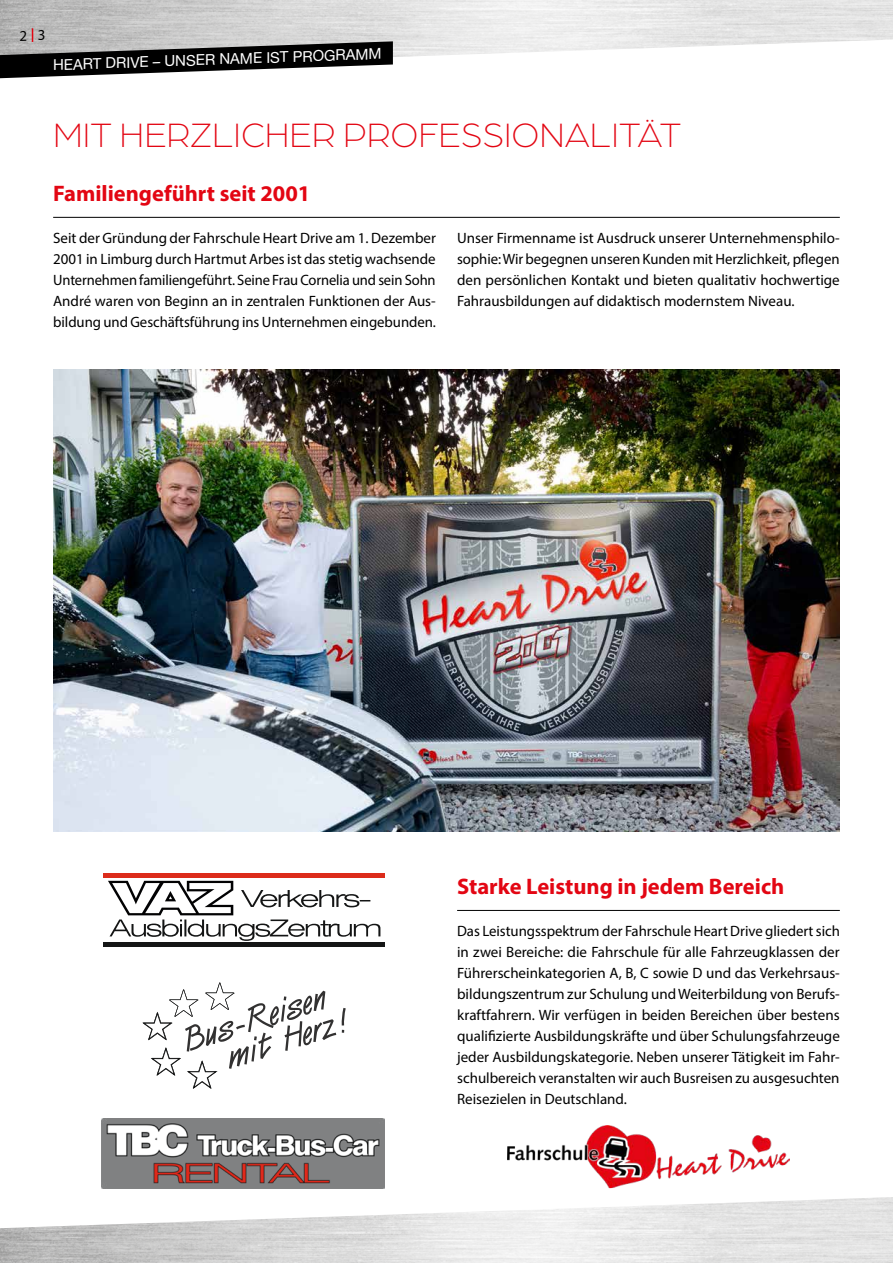
<style>
.page{position:relative;width:893px;height:1263px;background:#fff}
.page>*{position:absolute;margin:0;border:0;box-sizing:border-box;transform-origin:0 0}
.t1{font:300 36px "Arboria";color:#e30613}
.t2{font:700 22.5px "Myriad Pro";color:#e30613}
.t3{font:15px/21px "Myriad Pro";color:#000;text-align:justify}
.t4{font:15px "Helvetica Neue LT Std";color:#fff}
</style>
<div class="page">
<img style="left:0;top:1188px;width:893px;height:75px">
<img style="left:0;top:0;width:893px;height:57px">
<img style="left:53px;top:369px;width:787px;height:462px">
<svg style="left:108px;top:881px;width:272px;height:60px"></svg>
<div style="left:104px;top:873px;width:281px;height:5px;background:#dc2c1b"></div>
<div style="left:104px;top:942px;width:281px;height:5px;background:#141515"></div>
<img style="left:101px;top:1118px;width:284px;height:70px">
<svg style="left:342px;top:1008px;width:4px;height:25px"></svg>
<svg style="left:143px;top:982px;width:193px;height:106px"></svg>
<img style="left:507px;top:1125px;width:283px;height:63px">
<hr style="left:457px;top:910px;width:383px;height:1px;background:#000">
<hr style="left:53px;top:217px;width:787px;height:1px;background:#000">
<svg style="left:0;top:28px;width:393px;height:50px;background:#727272"></svg>
<p class="t4" style="left:53px;top:56px;width:330px;rotate:-2deg">HEART DRIVE – UNSER NAME IST PROGRAMM</p>
<h1 class="t1" style="left:53px;top:112px;width:630px">MIT HERZLICHER PROFESSIONALITÄT</h1>
<h2 class="t2" style="left:53px;top:179px;width:259px">Familiengeführt seit 2001</h2>
<p class="t3" style="left:53px;top:227px;width:384px">Seit der Gründung der Fahrschule Heart Drive am 1. Dezember 2001 in Limburg durch Hartmut Arbes ist das stetig wachsende Unternehmen familiengeführt. Seine Frau Cornelia und sein Sohn André waren von Beginn an in zentralen Funktionen der Aus&shy;bildung und Geschäftsführung ins Unternehmen eingebunden.</p>
<p class="t3" style="left:457px;top:227px;width:384px">Unser Firmenname ist Ausdruck unserer Unternehmensphilo&shy;sophie: Wir begegnen unseren Kunden mit Herzlichkeit, pflegen den persönlichen Kontakt und bieten qualitativ hochwertige Fahrausbildungen auf didaktisch modernstem Niveau.</p>
<h2 class="t2" style="left:457px;top:872px;width:329px">Starke Leistung in jedem Bereich</h2>
<p class="t3" style="left:457px;top:920px;width:384px">Das Leistungsspektrum der Fahrschule Heart Drive gliedert sich in zwei Bereiche: die Fahrschule für alle Fahrzeugklassen der Führerscheinkategorien A, B, C sowie D und das Verkehrsaus&shy;bildungszentrum zur Schulung und Weiterbildung von Berufs&shy;kraftfahrern. Wir verfügen in beiden Bereichen über bestens qualifizierte Ausbildungskräfte und über Schulungsfahrzeuge jeder Ausbildungskategorie. Neben unserer Tätigkeit im Fahr&shy;schulbereich veranstalten wir auch Busreisen zu ausgesuchten Reisezielen in Deutschland.</p>
</div>
